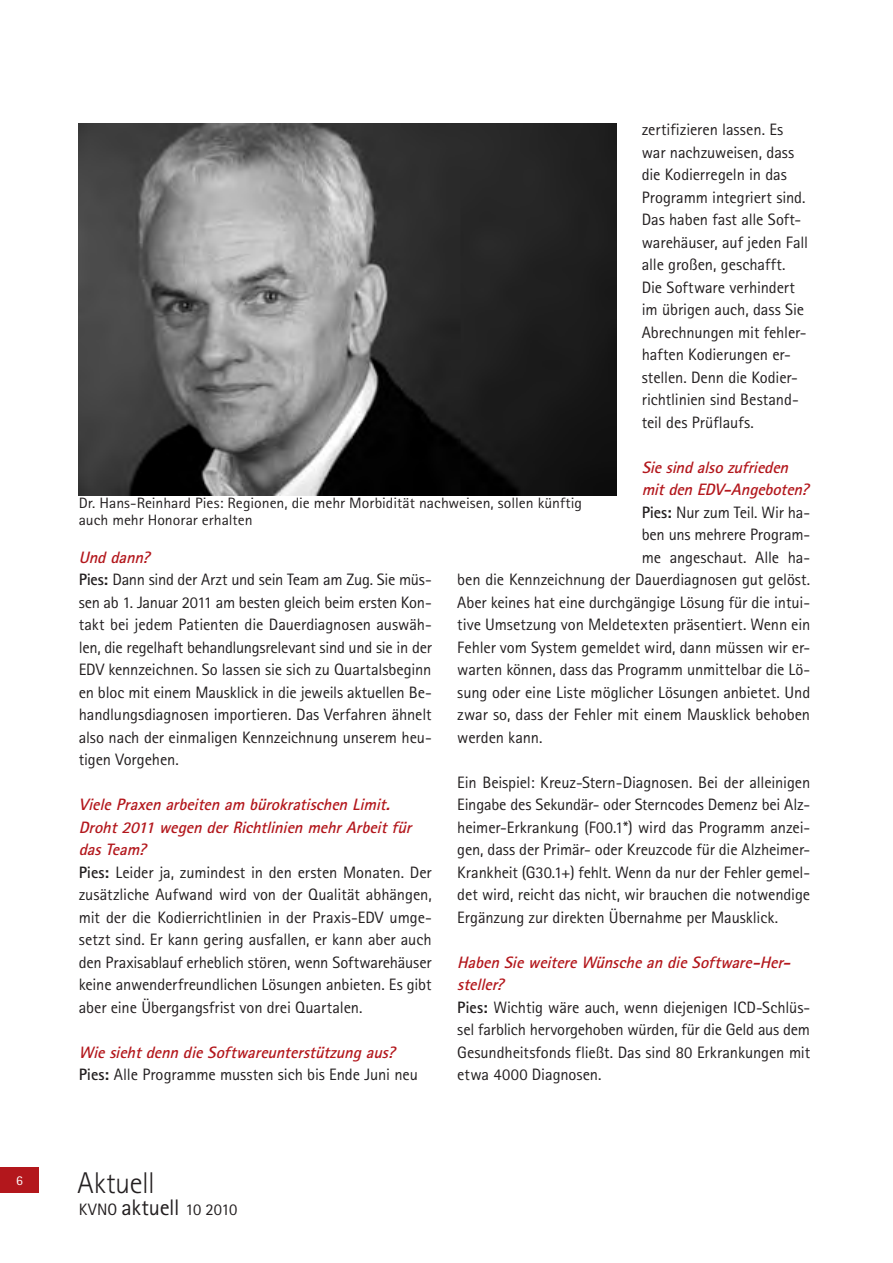
<style>
.page{position:relative;width:893px;height:1263px;background:#fff}
.page>*{position:absolute;margin:0;border:0;box-sizing:border-box;transform-origin:0 0}
.t1{font:300 30px "Agfa Rotis Sans Serif";letter-spacing:-.01em;color:#231f20}
.t2{font:16.5px/22.5px "Agfa Rotis Sans Serif";letter-spacing:-.01em;color:#231f20}
.t3{font:italic 700 16.5px/22.5px "Agfa Rotis Sans Serif";color:#b3171c}
.t4{font:15px/16.5px "Agfa Rotis Sans Serif";letter-spacing:-.005em;color:#231f20;scale:1.05 1}
.s1{font-weight:700}
.s2{font-weight:700;font-style:italic;color:#b3171c}
.s3{font-style:normal;color:#231f20}
.s4{font-weight:400;font-style:normal;color:#231f20}
.s5{font-size:22.5px}
</style>
<div class="page">
<img style="left:79px;top:124px;width:537px;height:372px">
<div style="left:0;top:1167px;width:38px;height:26px;background:#b3171c"></div>
<p class="t2" style="left:642px;top:118px;width:168px">zertifizieren lassen. Es war nachzuweisen, dass die Kodierregeln in das<br>Programm integriert sind.<br>Das haben fast alle Soft&shy;warehäuser, auf jeden Fall alle großen, geschafft.<br>Die Software verhindert im übrigen auch, dass Sie<br>Abrechnungen mit fehler&shy;haften Kodierungen er&shy;stellen. Denn die Kodier&shy;richtlinien sind Bestand&shy;teil des Prüflaufs.</p>
<p class="t3" style="left:642px;top:455px;width:152px">Siesindalsozufrieden</p>
<p class="t3" style="left:642px;top:478px;width:173px">mitdenEDV-Angeboten?</p>
<p class="t2" style="left:642px;top:501px;width:170px"><span class="s1">Pies:</span> Nur zum Teil. Wir ha-</p>
<p class="t2" style="left:642px;top:523px;width:170px">ben uns mehrere Program-</p>
<p class="t2" style="left:642px;top:546px;width:170px">me angeschaut. Alle ha-</p>
<p class="t2" style="left:457px;top:568px;width:354px">ben die Kennzeichnung der Dauerdiagnosen gut gelöst.</p>
<p class="t2" style="left:457px;top:591px;width:354px">Aber keines hat eine durchgängige Lösung für die intui-</p>
<p class="t2" style="left:457px;top:613px;width:355px">tive Umsetzung von Meldetexten präsentiert. Wenn ein</p>
<p class="t2" style="left:457px;top:636px;width:354px">Fehler vom System gemeldet wird, dann müssen wir er-</p>
<p class="t2" style="left:457px;top:658px;width:354px">warten können, dass das Programm unmittelbar die Lö-</p>
<p class="t2" style="left:457px;top:681px;width:354px">sung oder eine Liste möglicher Lösungen anbietet. Und</p>
<p class="t2" style="left:457px;top:703px;width:354px">zwar so, dass der Fehler mit einem Mausklick behoben</p>
<p class="t2" style="left:457px;top:726px;width:87px">werden kann.</p>
<p class="t2" style="left:457px;top:771px;width:355px;text-align:justify">Ein Beispiel: Kreuz-Stern-Diagnosen. Bei der alleinigen Eingabe des Sekundär- oder Sterncodes Demenz bei Alz&shy;heimer-Erkrankung (F00.1*) wird das Programm anzei&shy;gen, dass der Primär- oder Kreuzcode für die Alzheimer-Krankheit (G30.1+) fehlt. Wenn da nur der Fehler gemel&shy;det wird, reicht das nicht, wir brauchen die notwendige Ergänzung zur direkten Übernahme per Mausklick.</p>
<p class="t2" style="left:457px;top:951px;width:354px"><span class="s2">HabenSieweitereWünscheandieSoftware-Her&shy;steller?<br></span><span class="s1">Pies:</span> Wichtig wäre auch, wenn diejenigen ICD-Schlüs&shy;sel farblich hervorgehoben würden, für die Geld aus dem Gesundheitsfonds fließt. Das sind 80 Erkrankungen mit etwa 4000 Diagnosen.</p>
<p class="t4" style="left:79px;top:495px;width:481px">Dr. Hans-Reinhard Pies: Regionen, die mehr Morbidität nachweisen, sollen künftig auch mehr Honorar erhalten</p>
<p class="t2" style="left:79px;top:546px;width:355px"><span class="s2">Unddann?<br></span><span class="s1">Pies:</span> Dann sind der Arzt und sein Team am Zug. Sie müs&shy;sen ab 1. Januar 2011 am besten gleich beim ersten Kon&shy;takt bei jedem Patienten die Dauerdiagnosen auswäh&shy;len, die regelhaft behandlungsrelevant sind und sie in der EDV kennzeichnen. So lassen sie sich zu Quartalsbeginn en bloc mit einem Mausklick in die jeweils aktuellen Be&shy;handlungsdiagnosen importieren. Das Verfahren ähnelt also nach der einmaligen Kennzeichnung unserem heu&shy;tigen Vorgehen.</p>
<p class="t2" style="left:79px;top:793px;width:354px"><span class="s2">VielePraxenarbeitenam bürokratischenLimit.<br>Droht2011 wegenderRichtlinienmehrArbeitfür dasTeam?<br></span><span class="s1">Pies:</span> Leider ja, zumindest in den ersten Monaten. Der zusätzliche Aufwand wird von der Qualität abhängen, mit der die Kodierrichtlinien in der Praxis-EDV umge&shy;setzt sind. Er kann gering ausfallen, er kann aber auch den Praxisablauf erheblich stören, wenn Softwarehäuser keine anwenderfreundlichen Lösungen anbieten. Es gibt aber eine Übergangsfrist von drei Quartalen.</p>
<p class="t3" style="left:79px;top:1040px;width:341px">WiesiehtdenndieSoftwareunterstützungaus?<br><span class="s3">Pies:</span> <span class="s4">Alle Programme mussten sich bis Ende Juni neu</span></p>
<h1 class="t1" style="left:78px;top:1165px;width:79px">Aktuell</h1>
<p class="t2" style="left:79px;top:1198px;width:160px">KVNO <span class="s5">aktuell</span> 10 2010</p>
</div>
